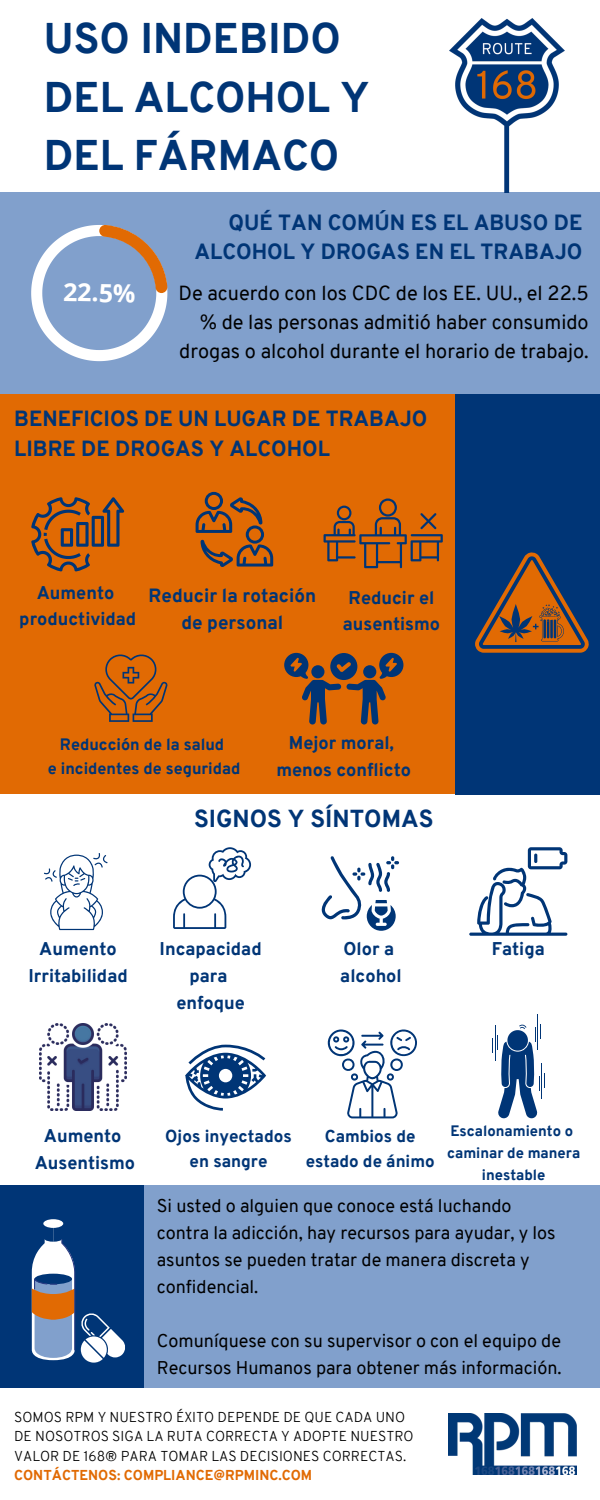
<style>
.page{position:relative;width:600px;height:1500px;background:#81a0cc}
.page>*{position:absolute;margin:0;border:0;box-sizing:border-box;transform-origin:0 0}
.t1{font:800 41.9px/58.4px "Overpass";color:#003576}
.t2{font:700 25px "Open Sans";color:#fff}
.t3{font:800 24px "Overpass";color:#003576}
.t4{font:800 21.5px/29.7px "Overpass";color:#003576;text-align:right}
.t5{font:800 21.4px/29.6px "Overpass";color:#003576}
.t6{font:19.9px/29.1px "Overpass";color:#000;text-align:right}
.t7{font:800 18.7px/27.6px "Overpass";color:#003576;text-align:center}
.t8{font:18px/27px "Overpass";color:#000}
.t9{font:800 18px/27px "Overpass";color:#003576;text-align:center}
.t10{font:800 17px/25.4px "Overpass";color:#003576;text-align:center}
.t11{font:800 16.8px/25px "Overpass";color:#003576;text-align:center}
.t12{font:800 16.1px "Overpass";color:#003576}
.t13{font:800 14.8px/22.1px "Overpass";color:#003576;text-align:center}
.t14{font:300 14px/19.5px "Overpass";color:#000}
.t15{font:800 14px "Overpass";color:#e16a03}
</style>
<div class="page">
<div style="left:0;top:394px;width:457px;height:416px;background:#e16a03"></div>
<div style="left:0;top:795px;width:600px;height:466px;background:#fff"></div>
<div style="left:0;top:1185px;width:144px;height:315px;background:#003576"></div>
<div style="left:144px;top:1185px;width:456px;height:315px;background:#81a0cc"></div>
<div style="left:456px;top:394px;width:144px;height:401px;background:#003576"></div>
<div style="left:43px;top:1219px;width:20px;height:9px;background:#fff;border-radius:50%"></div>
<div style="left:0;top:0;width:600px;height:192px;background:#fff"></div>
<svg style="left:475px;top:552px;width:114px;height:101px"></svg>
<div style="left:0;top:1388px;width:600px;height:112px;background:#fff"></div>
<img style="left:449px;top:1413px;width:128px;height:62px">
<img style="left:449px;top:18px;width:116px;height:174px">
<svg style="left:31px;top:225px;width:137px;height:136px"></svg>
<img style="left:39px;top:1024px;width:87px;height:87px">
<svg style="left:44px;top:853px;width:64px;height:77px"></svg>
<svg style="left:173px;top:847px;width:78px;height:82px"></svg>
<svg style="left:469px;top:847px;width:98px;height:89px"></svg>
<hr style="left:537px;top:1014px;width:1px;height:36px;background:#003576">
<svg style="left:492px;top:1024px;width:53px;height:94px"></svg>
<hr style="left:541px;top:1064px;width:1px;height:35px;background:#003576">
<svg style="left:321px;top:856px;width:78px;height:75px"></svg>
<svg style="left:185px;top:1045px;width:81px;height:66px"></svg>
<svg style="left:327px;top:1029px;width:90px;height:90px"></svg>
<svg style="left:32px;top:1224px;width:93px;height:139px"></svg>
<svg style="left:94px;top:654px;width:74px;height:68px"></svg>
<svg style="left:284px;top:653px;width:119px;height:72px"></svg>
<svg style="left:31px;top:497px;width:93px;height:74px"></svg>
<svg style="left:196px;top:492px;width:77px;height:75px"></svg>
<svg style="left:324px;top:498px;width:119px;height:70px"></svg>
<p class="t1" style="left:44px;top:13px;width:327px">USO INDEBIDO<br>DEL ALCOHOL Y<br>DEL FÁRMACO</p>
<p class="t2" style="left:63px;top:274px;width:74px;rotate:1deg">22.5%</p>
<p class="t4" style="left:194px;top:209px;width:390px">QUÉ TAN COMÚN ES EL ABUSO DE<br>ALCOHOL Y DROGAS EN EL TRABAJO</p>
<p class="t6" style="left:179px;top:280px;width:412px">De acuerdo con los CDC de los EE. UU., el 22.5 % de las personas admitió haber consumido drogas o alcohol durante el horario de trabajo.</p>
<p class="t5" style="left:14px;top:406px;width:415px">BENEFICIOS DE UN LUGAR DE TRABAJO<br>LIBRE DE DROGAS Y ALCOHOL</p>
<p class="t9" style="left:37px;top:581px;width:79px">Aumento</p>
<p class="t9" style="left:19px;top:607px;width:119px">productividad</p>
<p class="t7" style="left:149px;top:583px;width:169px">Reducir la rotación de personal</p>
<p class="t9" style="left:343px;top:586px;width:99px;line-height:26.2px">Reducir el ausentismo</p>
<p class="t12" style="left:60px;top:738px;width:166px">Reducción de la salud</p>
<p class="t12" style="left:48px;top:762px;width:194px">e incidentes de seguridad</p>
<p class="t9" style="left:289px;top:731px;width:107px">Mejor moral,</p>
<p class="t9" style="left:276px;top:758px;width:136px">menos conflicto</p>
<p class="t3" style="left:194px;top:809px;width:241px">SIGNOS Y SÍNTOMAS</p>
<p class="t9" style="left:39px;top:937px;width:79px">Aumento</p>
<p class="t9" style="left:28px;top:964px;width:101px">Irritabilidad</p>
<p class="t9" style="left:160px;top:937px;width:104px">Incapacidad para</p>
<p class="t9" style="left:176px;top:991px;width:70px">enfoque</p>
<p class="t9" style="left:343px;top:937px;width:52px">Olor a</p>
<p class="t9" style="left:340px;top:964px;width:63px">alcohol</p>
<p class="t9" style="left:492px;top:937px;width:54px">Fatiga</p>
<p class="t9" style="left:44px;top:1124px;width:79px">Aumento</p>
<p class="t9" style="left:35px;top:1151px;width:102px">Ausentismo</p>
<p class="t10" style="left:165px;top:1125px;width:128px">Ojos inyectados en sangre</p>
<p class="t11" style="left:306px;top:1126px;width:130px">Cambios de estado de ánimo</p>
<p class="t13" style="left:450px;top:1121px;width:124px">Escalonamiento o</p>
<p class="t13" style="left:447px;top:1143px;width:135px">caminar de manera inestable</p>
<p class="t8" style="left:157px;top:1194px;width:400px">Si usted o alguien que conoce está luchando contra la adicción, hay recursos para ayudar, y los asuntos se pueden tratar de manera discreta y confidencial.</p>
<p class="t8" style="left:157px;top:1329px;width:406px">Comuníquese con su supervisor o con el equipo de<br>Recursos Humanos para obtener más información.</p>
<p class="t14" style="left:14px;top:1408px;width:401px">SOMOS RPM Y NUESTRO ÉXITO DEPENDE DE QUE CADA UNO<br>DE NOSOTROS SIGA LA RUTA CORRECTA Y ADOPTE NUESTRO<br>VALOR DE 168® PARA TOMAR LAS DECISIONES CORRECTAS.</p>
<p class="t15" style="left:14px;top:1470px;width:300px">CONTÁCTENOS: COMPLIANCE@RPMINC.COM</p>
</div>
